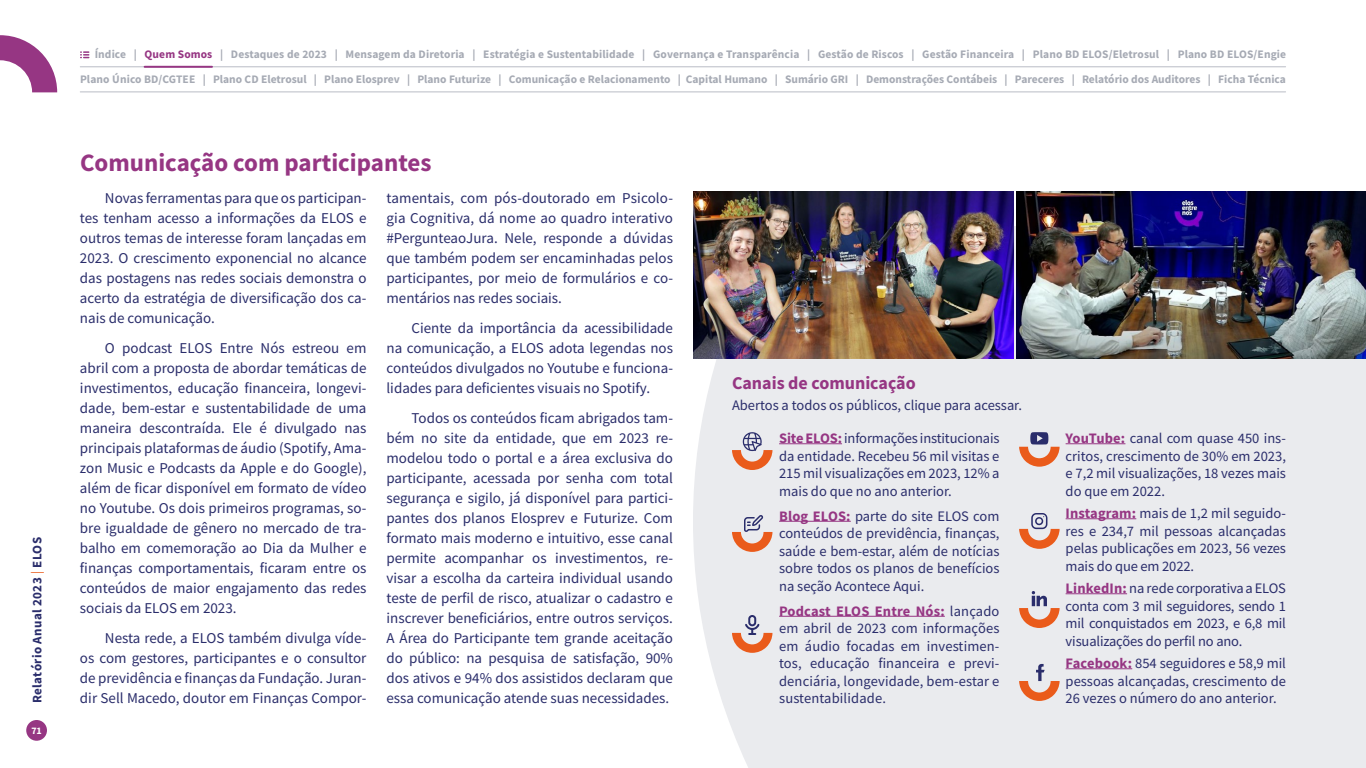
<style>
.page{position:relative;width:1366px;height:768px;background:#fff}
.page>*{position:absolute;margin:0;border:0;box-sizing:border-box;transform-origin:0 0}
.t1{font:700 25px "Source Sans Pro";color:#963683}
.t2{font:700 18px "Source Sans Pro";color:#963683}
.t3{font:15px/20px "Source Sans Pro";color:#2a2d6b;text-align:justify}
.t4{font:14.5px/17.5px "Source Sans Pro";color:#2a2d6b;text-align:justify}
.t5{font:700 13px "Source Sans Pro";letter-spacing:.03em;color:#2a2d6b}
.t6{font:700 11.5px/25.1px "Source Sans Pro";color:#a6aab4;text-align:right}
.t7{font:700 10px "Source Sans Pro";color:#fff}
.s1{font-weight:400;color:#ea5b1b}
.s2{color:#963683}
.s3{font-weight:700;color:#963683}
</style>
<div class="page">
<div style="left:693px;top:226px;width:673px;height:542px;background:#eaebee"></div>
<svg style="left:0;top:35px;width:57px;height:57px"></svg>
<div style="left:26px;top:720px;width:21px;height:21px;background:#963683;border-radius:50%"></div>
<hr style="left:80px;top:66px;width:1206px;height:1px;background:#b9bcc5">
<hr style="left:80px;top:92px;width:1206px;height:1px;background:#b9bcc5">
<svg style="left:81px;top:51px;width:8px;height:7px"></svg>
<hr style="left:145px;top:66px;width:67px;height:2px;background:#963683">
<img style="left:693px;top:192px;width:320px;height:167px">
<img style="left:1017px;top:192px;width:349px;height:167px">
<hr style="left:779px;top:443px;width:63px;height:1px;background:#963683">
<hr style="left:779px;top:521px;width:72px;height:1px;background:#963683">
<hr style="left:779px;top:616px;width:166px;height:1px;background:#963683">
<hr style="left:1066px;top:443px;width:59px;height:1px;background:#963683">
<hr style="left:1066px;top:518px;width:70px;height:1px;background:#963683">
<hr style="left:1066px;top:593px;width:61px;height:1px;background:#963683">
<hr style="left:1066px;top:668px;width:66px;height:1px;background:#963683">
<svg style="left:1019px;top:513px;width:41px;height:36px"></svg>
<svg style="left:1019px;top:664px;width:41px;height:37px;background:#e0b9ac"></svg>
<svg style="left:1019px;top:591px;width:41px;height:37px;background:#dab3a8"></svg>
<svg style="left:1019px;top:432px;width:41px;height:35px"></svg>
<svg style="left:732px;top:432px;width:40px;height:38px;background:#d7b0a6"></svg>
<svg style="left:732px;top:515px;width:40px;height:37px"></svg>
<svg style="left:732px;top:615px;width:40px;height:38px;background:#dcb5a9"></svg>
<p class="t5" style="left:28px;top:703px;width:168px;rotate:-90deg">Relatório Anual 2023 <span class="s1">|</span> ELOS</p>
<p class="t7" style="left:31px;top:723px;width:12px">71</p>
<p class="t6" style="left:80px;top:42px;width:1208px">Índice | <span class="s2">Quem Somos</span> | Destaques de 2023 | Mensagem da Diretoria | Estratégia e Sustentabilidade | Governança e Transparência | Gestão de Riscos | Gestão Financeira | Plano BD ELOS/Eletrosul | Plano BD ELOS/Engie<br>Plano Único BD/CGTEE | Plano CD Eletrosul | Plano Elosprev | Plano Futurize | Comunicação e Relacionamento | Capital Humano | Sumário GRI | Demonstrações Contábeis | Pareceres | Relatório dos Auditores | Ficha Técnica</p>
<h1 class="t1" style="left:80px;top:146px;width:353px">Comunicação com participantes</h1>
<p class="t3" style="left:80px;top:188px;width:288px;text-indent:25px">Novas ferramentas para que os participan&shy;tes tenham acesso a informações da ELOS e outros temas de interesse foram lançadas em 2023. O crescimento exponencial no alcance das postagens nas redes sociais demonstra o acerto da estratégia de diversificação dos ca&shy;nais de comunicação.</p>
<p class="t3" style="left:80px;top:338px;width:288px;text-indent:25px">O podcast ELOS Entre Nós estreou em abril com a proposta de abordar temáticas de investimentos, educação financeira, longevi&shy;dade, bem-estar e sustentabilidade de uma maneira descontraída. Ele é divulgado nas principais plataformas de áudio (Spotify, Ama&shy;zon Music e Podcasts da Apple e do Google), além de ficar disponível em formato de vídeo no Youtube. Os dois primeiros programas, so&shy;bre igualdade de gênero no mercado de tra&shy;balho em comemoração ao Dia da Mulher e finanças comportamentais, ficaram entre os conteúdos de maior engajamento das redes sociais da ELOS em 2023.</p>
<p class="t3" style="left:80px;top:628px;width:288px;text-indent:25px">Nesta rede, a ELOS também divulga víde&shy;os com gestores, participantes e o consultor de previdência e finanças da Fundação. Juran&shy;dir Sell Macedo, doutor em Finanças Compor-</p>
<p class="t3" style="left:386px;top:188px;width:288px">tamentais, com pós-doutorado em Psicolo&shy;gia Cognitiva, dá nome ao quadro interativo #PergunteaoJura. Nele, responde a dúvidas que também podem ser encaminhadas pelos participantes, por meio de formulários e co&shy;mentários nas redes sociais.</p>
<p class="t3" style="left:386px;top:318px;width:288px;text-indent:25px">Ciente da importância da acessibilidade na comunicação, a ELOS adota legendas nos conteúdos divulgados no Youtube e funciona&shy;lidades para deficientes visuais no Spotify.</p>
<p class="t3" style="left:386px;top:408px;width:288px;text-indent:25px">Todos os conteúdos ficam abrigados tam&shy;bém no site da entidade, que em 2023 re&shy;modelou todo o portal e a área exclusiva do participante, acessada por senha com total segurança e sigilo, já disponível para partici&shy;pantes dos planos Elosprev e Futurize. Com formato mais moderno e intuitivo, esse canal permite acompanhar os investimentos, re&shy;visar a escolha da carteira individual usando teste de perfil de risco, atualizar o cadastro e inscrever beneficiários, entre outros serviços.<br>A Área do Participante tem grande aceitação do público: na pesquisa de satisfação, 90% dos ativos e 94% dos assistidos declaram que essa comunicação atende suas necessidades.</p>
<p class="t2" style="left:732px;top:371px;width:185px">Canais de comunicação</p>
<p class="t4" style="left:732px;top:396px;width:292px">Abertos a todos os públicos, clique para acessar.</p>
<p class="t4" style="left:779px;top:429px;width:222px"><span class="s3">Site ELOS:</span> informações institucionais da entidade. Recebeu 56 mil visitas e 215 mil visualizações em 2023, 12% a mais do que no ano anterior.</p>
<p class="t4" style="left:779px;top:507px;width:222px"><span class="s3">Blog ELOS:</span> parte do site ELOS com conteúdos de previdência, finanças, saúde e bem-estar, além de notícias sobre todos os planos de benefícios na seção Acontece Aqui.</p>
<p class="t4" style="left:779px;top:602px;width:222px"><span class="s3">Podcast ELOS Entre Nós:</span> lançado em abril de 2023 com informações em áudio focadas em investimen&shy;tos, educação financeira e previ&shy;denciária, longevidade, bem-estar e sustentabilidade.</p>
<p class="t4" style="left:1066px;top:429px;width:222px"><span class="s3">YouTube:</span> canal com quase 450 ins&shy;critos, crescimento de 30% em 2023, e 7,2 mil visualizações, 18 vezes mais do que em 2022.</p>
<p class="t4" style="left:1066px;top:504px;width:222px"><span class="s3">Instagram:</span> mais de 1,2 mil seguido&shy;res e 234,7 mil pessoas alcançadas pelas publicações em 2023, 56 vezes mais do que em 2022.</p>
<p class="t4" style="left:1066px;top:579px;width:222px"><span class="s3">LinkedIn:</span> na rede corporativa a ELOS conta com 3 mil seguidores, sendo 1 mil conquistados em 2023, e 6,8 mil visualizações do perfil no ano.</p>
<p class="t4" style="left:1066px;top:654px;width:222px"><span class="s3">Facebook:</span> 854 seguidores e 58,9 mil pessoas alcançadas, crescimento de 26 vezes o número do ano anterior.</p>
</div>
